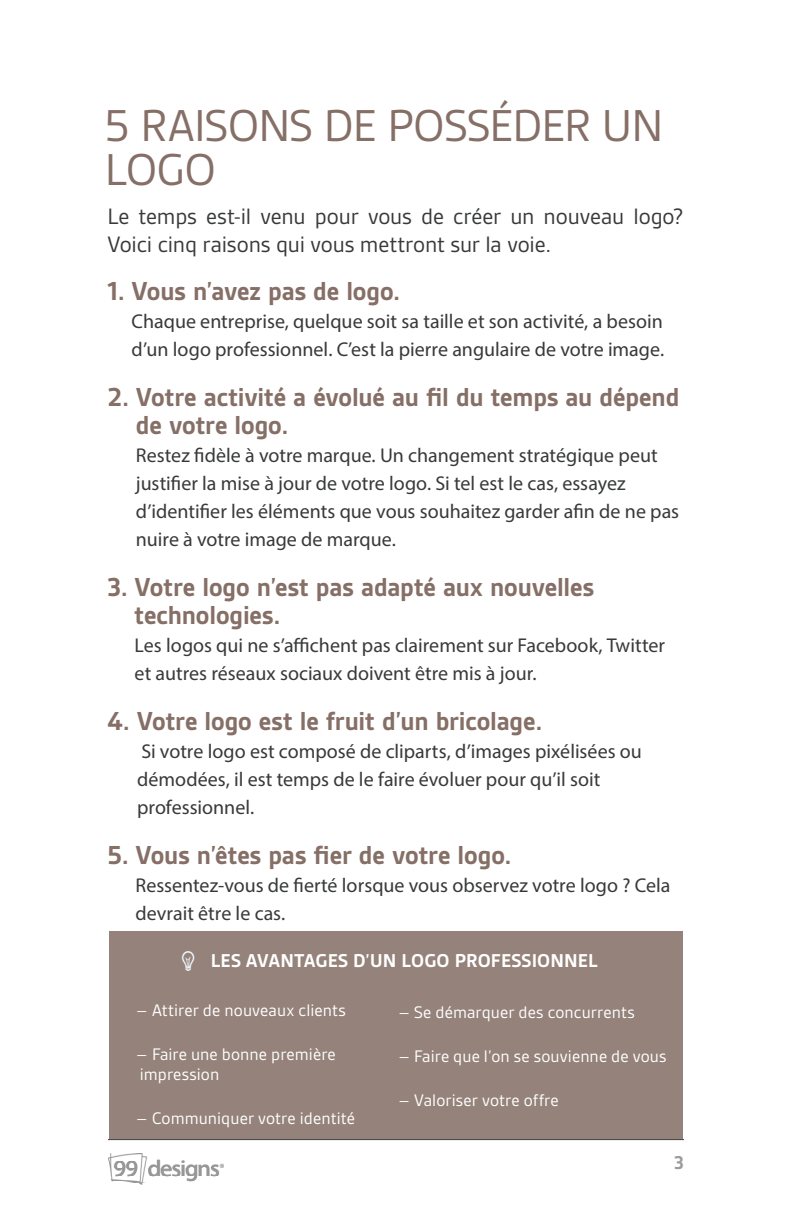
<style>
.page{position:relative;width:792px;height:1224px;background:#fff}
.page>*{position:absolute;margin:0;border:0;box-sizing:border-box;transform-origin:0 0}
.t1{font:48px/44px "Gesta";letter-spacing:-.01em;color:#856f66}
.t2{font:700 28px/28px "Gesta";letter-spacing:-.005em;color:#856f66}
.t3{font:24px/28.8px "Gesta";letter-spacing:-.005em;color:#383939}
.t4{font:20px/28px "Myriad Pro";color:#383939}
.t5{font:700 20px "Gesta";letter-spacing:.005em;color:#fff}
.t6{font:700 20px "Gesta";color:#9b9c9c}
.t7{font:18px/20px "Gesta";letter-spacing:.005em;color:#fff}
.s1{font-family:"Mini Pics Lil Stuff";font-weight:400;font-size:24px;color:#f0f8ff}
</style>
<div class="page">
<hr style="left:108px;top:1139px;width:576px;height:1px;background:#383939">
<img style="left:108px;top:1154px;width:115px;height:31px">
<div style="left:109px;top:932px;width:573px;height:207px;background:#95827a"></div>
<h1 class="t1" style="left:105px;top:103px;width:560px">5 RAISONS DE POSSÉDER UN<br>LOGO</h1>
<p class="t3" style="left:107px;top:202px;width:577px">Le temps est-il venu pour vous de créer un nouveau logo?<br>Voici cinq raisons qui vous mettront sur la voie.</p>
<h2 class="t2" style="left:107px;top:278px;width:294px">1. Vous n’avez pas de logo.</h2>
<p class="t4" style="left:132px;top:307px;width:533px">Chaque entreprise, quelque soit sa taille et son activité, a besoin d’un logo professionnel. C’est la pierre angulaire de votre image.</p>
<h2 class="t2" style="left:136px;top:384px;width:545px;text-indent:-28px">2. Votre activité a évolué au fil du temps au dépend de votre logo.</h2>
<p class="t4" style="left:136px;top:441px;width:545px">Restez fidèle à votre marque. Un changement stratégique peut justifier la mise à jour de votre logo. Si tel est le cas, essayez d’identifier les éléments que vous souhaitez garder afin de ne pas nuire à votre image de marque.</p>
<h2 class="t2" style="left:135px;top:574px;width:461px;text-indent:-27px">3. Votre logo n’est pas adapté aux nouvelles technologies.</h2>
<p class="t4" style="left:135px;top:631px;width:532px">Les logos qui ne s’affichent pas clairement sur Facebook, Twitter et autres réseaux sociaux doivent être mis à jour.</p>
<h2 class="t2" style="left:107px;top:708px;width:436px">4. Votre logo est le fruit d’un bricolage.</h2>
<p class="t4" style="left:137px;top:737px;width:506px">Si votre logo est composé de cliparts, d’images pixélisées ou démodées, il est temps de le faire évoluer pour qu’il soit professionnel.</p>
<h2 class="t2" style="left:107px;top:842px;width:405px">5. Vous n’êtes pas fier de votre logo.</h2>
<p class="t4" style="left:136px;top:871px;width:536px">Ressentez-vous de fierté lorsque vous observez votre logo ? Cela devrait être le cas.</p>
<p class="t5" style="left:182px;top:950px;width:418px"><span class="s1">&lt;</span> LES AVANTAGES D’UN LOGO PROFESSIONNEL</p>
<p class="t7" style="left:398px;top:1002px;width:238px">– Se démarquer des concurrents</p>
<p class="t7" style="left:398px;top:1046px;width:270px">– Faire que l’on se souvienne de vous</p>
<p class="t7" style="left:398px;top:1090px;width:162px">– Valoriser votre offre</p>
<p class="t7" style="left:136px;top:1000px;width:212px">– Attirer de nouveaux clients</p>
<p class="t7" style="left:136px;top:1044px;width:201px">– Faire une bonne première impression</p>
<p class="t7" style="left:136px;top:1108px;width:221px">– Communiquer votre identité</p>
<p class="t6" style="left:674px;top:1151px;width:11px">3</p>
</div>
